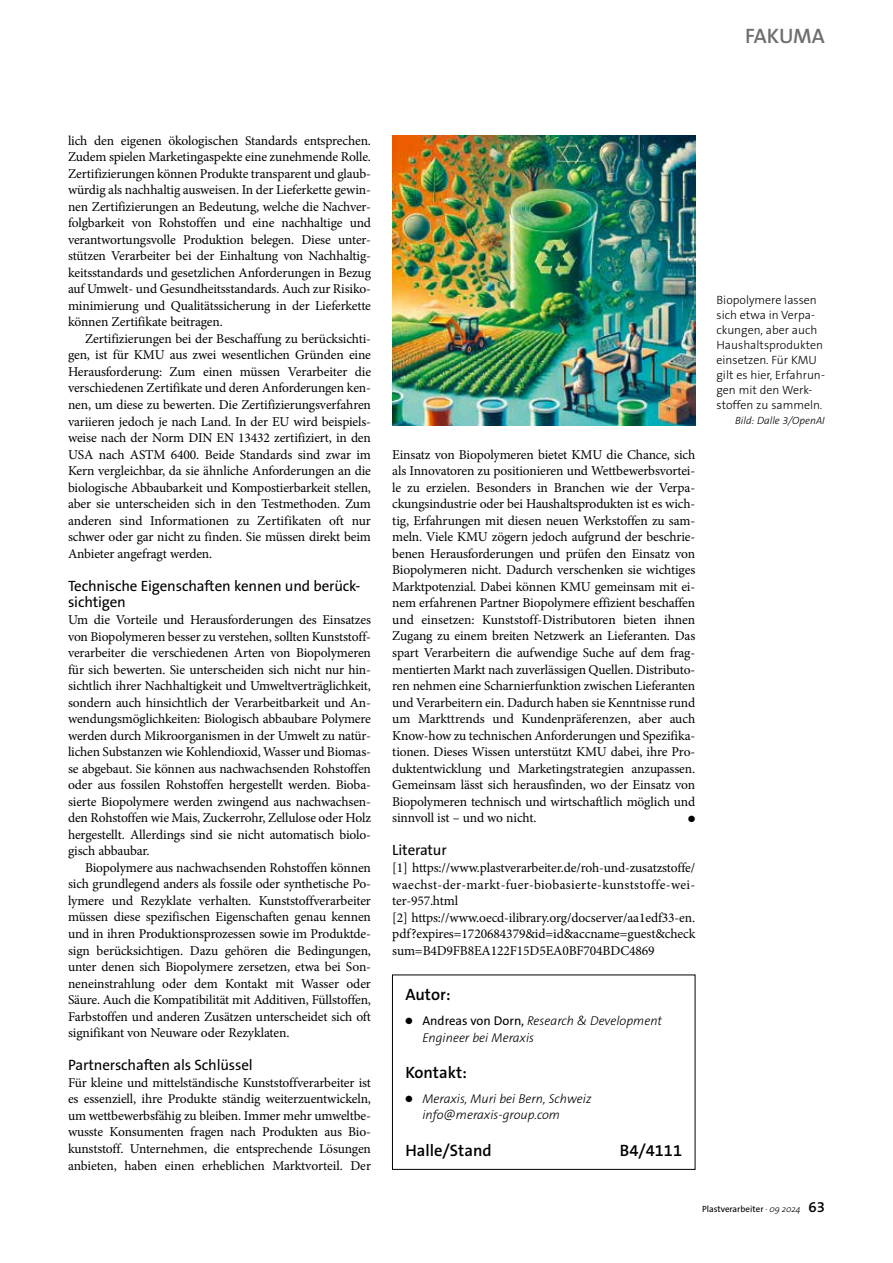
<style>
.page{position:relative;width:893px;height:1263px;background:#fff}
.page>*{position:absolute;margin:0;border:0;box-sizing:border-box;transform-origin:0 0}
.t1{font:600 21px "The Sans Os F";letter-spacing:-.01em;color:#6e6e6e}
.t2{font:600 16.5px "The Sans Os F";color:#000}
.t3{font:15px/16.5px "The Sans Os F";letter-spacing:-.01em;color:#000}
.t4{font:13.5px/16.5px "Minion Pro";letter-spacing:-.01em;color:#000;text-align:justify}
.t5{font:italic 300 12.75px/16.5px "The Sans Os F";color:#000}
.t6{font:300 12px/15px "The Sans Os F";color:#000}
.t7{font:italic 300 10.5px "The Sans Os F";color:#000}
.t8{font:9px "The Sans Os F";color:#000}
.t9{font:9px "Zapf Dingbats Std";color:#000}
.s1{font-weight:400;font-style:normal}
.s2{font-weight:300;font-style:italic}
.s3{font-weight:600;font-size:15px}
</style>
<div class="page">
<img style="left:392px;top:135px;width:303px;height:291px">
<h1 class="t1" style="left:745px;top:22px;width:81px">FAKUMA</h1>
<p class="t4" style="left:68px;top:132px;width:304px">lich den eigenen ökologischen Standards entsprechen.<br>Zudem spielen Marketingaspekte eine zunehmende Rolle.<br>Zertifizierungen können Produkte transparent und glaub&shy;würdig als nachhaltig ausweisen. In der Lieferkette gewin&shy;nen Zertifizierungen an Bedeutung, welche die Nachver&shy;folgbarkeit von Rohstoffen und eine nachhaltige und verantwortungsvolle Produktion belegen. Diese unter&shy;stützen Verarbeiter bei der Einhaltung von Nachhaltig&shy;keitsstandards und gesetzlichen Anforderungen in Bezug auf Umwelt- und Gesundheitsstandards. Auch zur Risiko&shy;minimierung und Qualitätssicherung in der Lieferkette können Zertifikate beitragen.</p>
<p class="t4" style="left:68px;top:330px;width:305px;text-indent:17px">Zertifizierungen bei der Beschaffung zu berücksichti&shy;gen, ist für KMU aus zwei wesentlichen Gründen eine Herausforderung: Zum einen müssen Verarbeiter die verschiedenen Zertifikate und deren Anforderungen ken&shy;nen, um diese zu bewerten. Die Zertifizierungsverfahren variieren jedoch je nach Land. In der EU wird beispiels&shy;weise nach der Norm DIN EN 13432 zertifiziert, in den USA nach ASTM 6400. Beide Standards sind zwar im Kern vergleichbar, da sie ähnliche Anforderungen an die biologische Abbaubarkeit und Kompostierbarkeit stellen, aber sie unterscheiden sich in den Testmethoden. Zum anderen sind Informationen zu Zertifikaten oft nur schwer oder gar nicht zu finden. Sie müssen direkt beim Anbieter angefragt werden.</p>
<p class="t3" style="left:68px;top:578px;width:294px">Technische Eigenschaften kennen und berück&shy;sichtigen</p>
<p class="t4" style="left:68px;top:611px;width:304px">Um die Vorteile und Herausforderungen des Einsatzes von Biopolymeren besser zu verstehen, sollten Kunststoff&shy;verarbeiter die verschiedenen Arten von Biopolymeren für sich bewerten. Sie unterscheiden sich nicht nur hin&shy;sichtlich ihrer Nachhaltigkeit und Umweltverträglichkeit, sondern auch hinsichtlich der Verarbeitbarkeit und An&shy;wendungsmöglichkeiten: Biologisch abbaubare Polymere werden durch Mikroorganismen in der Umwelt zu natür&shy;lichen Substanzen wie Kohlendioxid, Wasser und Biomas&shy;se abgebaut. Sie können aus nachwachsenden Rohstoffen oder aus fossilen Rohstoffen hergestellt werden. Bioba&shy;sierte Biopolymere werden zwingend aus nachwachsen&shy;den Rohstoffen wie Mais, Zuckerrohr, Zellulose oder Holz hergestellt. Allerdings sind sie nicht automatisch biolo&shy;gisch abbaubar.</p>
<p class="t4" style="left:68px;top:859px;width:304px;text-indent:17px">Biopolymere aus nachwachsenden Rohstoffen können sich grundlegend anders als fossile oder synthetische Po&shy;lymere und Rezyklate verhalten. Kunststoffverarbeiter müssen diese spezifischen Eigenschaften genau kennen und in ihren Produktionsprozessen sowie im Produktde&shy;sign berücksichtigen. Dazu gehören die Bedingungen, unter denen sich Biopolymere zersetzen, etwa bei Son&shy;neneinstrahlung oder dem Kontakt mit Wasser oder Säure. Auch die Kompatibilität mit Additiven, Füllstoffen, Farbstoffen und anderen Zusätzen unterscheidet sich oft signifikant von Neuware oder Rezyklaten.</p>
<p class="t3" style="left:68px;top:1057px;width:186px">Partnerschaften als Schlüssel</p>
<p class="t4" style="left:68px;top:1074px;width:304px">Für kleine und mittelständische Kunststoffverarbeiter ist es essenziell, ihre Produkte ständig weiterzuentwickeln, um wettbewerbsfähig zu bleiben. Immer mehr umweltbe&shy;wusste Konsumenten fragen nach Produkten aus Bio&shy;kunststoff. Unternehmen, die entsprechende Lösungen anbieten, haben einen erheblichen Marktvorteil. Der</p>
<p class="t4" style="left:392px;top:446px;width:304px">Einsatz von Biopolymeren bietet KMU die Chance, sich als Innovatoren zu positionieren und Wettbewerbsvortei&shy;le zu erzielen. Besonders in Branchen wie der Verpa&shy;ckungsindustrie oder bei Haushaltsprodukten ist es wich&shy;tig, Erfahrungen mit diesen neuen Werkstoffen zu sam&shy;meln. Viele KMU zögern jedoch aufgrund der beschrie&shy;benen Herausforderungen und prüfen den Einsatz von Biopolymeren nicht. Dadurch verschenken sie wichtiges Marktpotenzial. Dabei können KMU gemeinsam mit ei&shy;nem erfahrenen Partner Biopolymere effizient beschaffen und einsetzen: Kunststoff-Distributoren bieten ihnen Zugang zu einem breiten Netzwerk an Lieferanten. Das spart Verarbeitern die aufwendige Suche auf dem frag&shy;mentierten Markt nach zuverlässigen Quellen. Distributo&shy;ren nehmen eine Scharnierfunktion zwischen Lieferanten und Verarbeitern ein. Dadurch haben sie Kenntnisse rund um Markttrends und Kundenpräferenzen, aber auch Know-how zu technischen Anforderungen und Spezifika&shy;tionen. Dieses Wissen unterstützt KMU dabei, ihre Pro&shy;duktentwicklung und Marketingstrategien anzupassen.<br>Gemeinsam lässt sich herausfinden, wo der Einsatz von Biopolymeren technisch und wirtschaftlich möglich und sinnvoll ist – und wo nicht.</p>
<p class="t9" style="left:688px;top:814px;width:9px">●</p>
<p class="t3" style="left:392px;top:842px;width:56px">Literatur</p>
<p class="t4" style="left:392px;top:859px;width:305px;text-align:left">[1] https://www.plastverarbeiter.de/roh-und-zusatzstoffe/ waechst-der-markt-fuer-biobasierte-kunststoffe-wei&shy;ter-957.html<br>[2] https://www.oecd-ilibrary.org/docserver/aa1edf33-en. pdf?expires=1720684379&amp;id=id&amp;accname=guest&amp;check sum=B4D9FB8EA122F15D5EA0BF704BDC4869</p>
<p class="t2" style="left:405px;top:984px;width:47px">Autor:</p>
<p class="t5" style="left:422px;top:1013px;width:241px;text-indent:-17px">● <span class="s1">Andreas von Dorn,</span> Research &amp; Development<br>Engineer bei Meraxis</p>
<p class="t2" style="left:405px;top:1062px;width:63px">Kontakt:</p>
<p class="t5" style="left:422px;top:1091px;width:171px;text-indent:-17px">● Meraxis, Muri bei Bern, Schweiz info@meraxis-group.com</p>
<p class="t2" style="left:405px;top:1139px;width:88px">Halle/Stand</p>
<p class="t2" style="left:620px;top:1139px;width:64px">B4/4111</p>
<p class="t6" style="left:716px;top:292px;width:110px">Biopolymere lassen sich etwa in Verpa&shy;ckungen, aber auch<br>Haushaltsprodukten einsetzen. Für KMU gilt es hier, Erfahrun&shy;gen mit den Werk&shy;stoffen zu sammeln.</p>
<p class="t7" style="left:735px;top:414px;width:91px">Bild: Dalle 3/OpenAI</p>
<p class="t8" style="left:702px;top:1203px;width:124px">Plastverarbeiter <span class="s2">· 09 2024</span> <span class="s3">63</span></p>
</div>
